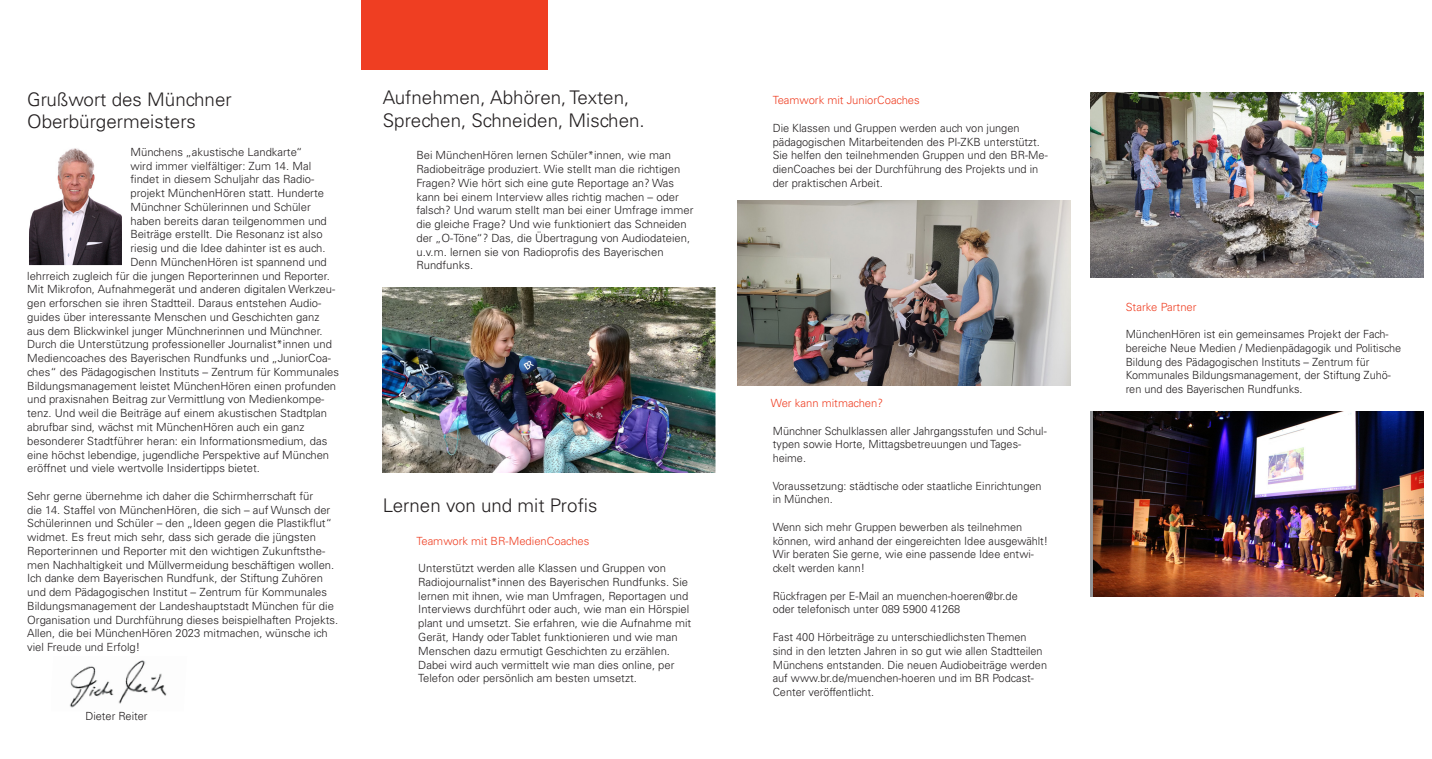
<style>
.page{position:relative;width:1432px;height:759px;background:#fff}
.page>*{position:absolute;margin:0;border:0;box-sizing:border-box;transform-origin:0 0}
.t1{font:300 18.75px/22.5px "Univers LT Std";color:#231f20}
.t2{font:300 18.75px/22.5px "Univers LT";color:#231f20}
.t3{font:300 11.25px/13.8px "Univers LT Std";color:#231f20}
.t4{font:300 11.25px "Univers LT Std";color:#ef3e22}
.t5{font:300 11.25px "Univers LT";color:#231f20}
</style>
<div class="page">
<img style="left:69px;top:660px;width:98px;height:48px">
<div style="left:361px;top:0;width:186px;height:69px;background:#ef3e22"></div>
<img style="left:383px;top:287px;width:332px;height:185px">
<img style="left:30px;top:148px;width:91px;height:116px">
<div style="left:28px;top:145px;width:95px;height:121px;border:1px solid #fff"></div>
<img style="left:737px;top:200px;width:333px;height:185px">
<img style="left:1093px;top:411px;width:330px;height:185px">
<img style="left:1090px;top:92px;width:333px;height:185px">
<h1 class="t2" style="left:27px;top:88px;width:206px">Grußwort des Münchner<br>Oberbürgermeisters</h1>
<p class="t3" style="left:130px;top:145px;width:173px">Münchens „akustische Landkarte“</p>
<p class="t3" style="left:130px;top:159px;width:182px">wird immer vielfältiger: Zum 14. Mal</p>
<p class="t3" style="left:130px;top:172px;width:185px">findet in diesem Schuljahr das Radio-</p>
<p class="t3" style="left:130px;top:186px;width:195px">projekt MünchenHören statt. Hunderte</p>
<p class="t3" style="left:130px;top:200px;width:182px">Münchner Schülerinnen und Schüler</p>
<p class="t3" style="left:130px;top:214px;width:198px">haben bereits daran teilgenommen und</p>
<p class="t3" style="left:130px;top:227px;width:194px">Beiträge erstellt. Die Resonanz ist also</p>
<p class="t3" style="left:130px;top:241px;width:197px">riesig und die Idee dahinter ist es auch.</p>
<p class="t3" style="left:130px;top:255px;width:198px">Denn MünchenHören ist spannend und</p>
<p class="t3" style="left:27px;top:269px;width:304px">lehrreich zugleich für die jungen Reporterinnen und Reporter.</p>
<p class="t3" style="left:27px;top:282px;width:310px">Mit Mikrofon, Aufnahmegerät und anderen digitalen Werkzeu-</p>
<p class="t3" style="left:27px;top:296px;width:296px">gen erforschen sie ihren Stadtteil. Daraus entstehen Audio-</p>
<p class="t3" style="left:27px;top:310px;width:294px">guides über interessante Menschen und Geschichten ganz</p>
<p class="t3" style="left:27px;top:324px;width:297px">aus dem Blickwinkel junger Münchnerinnen und Münchner.</p>
<p class="t3" style="left:27px;top:337px;width:306px">Durch die Unterstützung professioneller Journalist*innen und</p>
<p class="t3" style="left:27px;top:351px;width:305px">Mediencoaches des Bayerischen Rundfunks und „JuniorCoa-</p>
<p class="t3" style="left:27px;top:365px;width:313px">ches“ des Pädagogischen Instituts – Zentrum fü r Kommunales</p>
<p class="t3" style="left:27px;top:379px;width:310px">Bildungsmanagement leistet MünchenHören einen profunden</p>
<p class="t3" style="left:27px;top:392px;width:299px">und praxisnahen Beitrag zur Vermittlung von Medienkompe-</p>
<p class="t3" style="left:27px;top:406px;width:301px">tenz. Und weil die Beiträge auf einem akustischen Stadtplan</p>
<p class="t3" style="left:27px;top:420px;width:279px">abrufbar sind, wächst mit MünchenHören auch ein ganz</p>
<p class="t3" style="left:27px;top:433px;width:302px">besonderer Stadtführer heran: ein Informationsmedium, das</p>
<p class="t3" style="left:27px;top:447px;width:303px">eine höchst lebendige, jugendliche Perspektive auf München</p>
<p class="t3" style="left:27px;top:461px;width:234px">eröffnet und viele wertvolle Insidertipps bietet.</p>
<p class="t3" style="left:27px;top:488px;width:312px">Sehr gerne übernehme ich daher die Schirmherrschaft für<br>die 14. Staffel von MünchenHören, die sich – auf Wunsch der Schülerinnen und Schüler – den „Ideen gegen die Plastikflut“ widmet. Es freut mich sehr, dass sich gerade die jü ngsten Reporterinnen und Reporter mit den wichtigen Zukunftsthe&shy;men Nachhaltigkeit und Mü llvermeidung beschäftigen wollen.<br>Ich danke dem Bayerischen Rundfunk, der Stiftung Zuhören und dem Pädagogischen Institut – Zentrum fü r Kommunales Bildungsmanagement der Landeshauptstadt München für die Organisation und Durchführung dieses beispielhaften Projekts.<br>Allen, die bei MünchenHören 2023 mitmachen, wünsche ich viel Freude und Erfolg!</p>
<p class="t5" style="left:85px;top:709px;width:64px">Dieter Reiter</p>
<h1 class="t1" style="left:383px;top:86px;width:263px">Aufnehmen, Abhören, Texten,<br>Sprechen, Schneiden, Mischen.</h1>
<p class="t3" style="left:416px;top:148px;width:278px">Bei MünchenHören lernen Schüler*innen, wie man Radiobeiträge produziert. Wie stellt man die richtigen Fragen? Wie hört sich eine gute Reportage an? Was kann bei einem Interview alles richtig machen – oder falsch? Und warum stellt man bei einer Umfrage immer die gleiche Frage? Und wie funktioniert das Schneiden der „O-Töne“? Das, die Übertragung von Audiodateien, u.v.m. lernen sie von Radioprofis des Bayerischen Rundfunks.</p>
<h1 class="t1" style="left:383px;top:494px;width:216px">Lernen von und mit Profis</h1>
<p class="t4" style="left:416px;top:533px;width:174px">Teamwork mit BR-MedienCoaches</p>
<p class="t3" style="left:418px;top:561px;width:275px">Unterstützt werden alle Klassen und Gruppen von Radiojournalist*innen des Bayerischen Rundfunks. Sie lernen mit ihnen, wie man Umfragen, Reportagen und Interviews durchführt oder auch, wie man ein Hörspiel plant und umsetzt. Sie erfahren, wie die Aufnahme mit Gerät, Handy oder Tablet funktionieren und wie man Menschen dazu ermutigt Geschichten zu erzählen.<br>Dabei wird auch vermittelt wie man dies online, per Telefon oder persönlich am besten umsetzt.</p>
<p class="t4" style="left:772px;top:93px;width:149px">Teamwork mit JuniorCoaches</p>
<p class="t3" style="left:772px;top:121px;width:277px">Die Klassen und Gruppen werden auch von jungen pädagogischen Mitarbeitenden des PI-ZKB unterstützt.<br>Sie helfen den teilnehmenden Gruppen und den BR-Me&shy;dienCoaches bei der Durchfü hrung des Projekts und in der praktischen Arbeit.</p>
<p class="t4" style="left:771px;top:396px;width:114px">Wer kann mitmachen?</p>
<p class="t3" style="left:772px;top:423px;width:275px">Münchner Schulklassen aller Jahrgangsstufen und Schul&shy;typen sowie Horte, Mittagsbetreuungen und Tages&shy;heime.</p>
<p class="t3" style="left:772px;top:478px;width:270px">Voraussetzung: städtische oder staatliche Einrichtungen in München.</p>
<p class="t3" style="left:772px;top:520px;width:277px">Wenn sich mehr Gruppen bewerben als teilnehmen können, wird anhand der eingereichten Idee ausgewählt!<br>Wir beraten Sie gerne, wie eine passende Idee entwi&shy;ckelt werden kann!</p>
<p class="t3" style="left:772px;top:588px;width:246px">Rückfragen per E-Mail an muenchen-hoeren@br.de oder telefonisch unter 089 5900 41268</p>
<p class="t3" style="left:772px;top:630px;width:276px">Fast 400 Hörbeiträge zu unterschiedlichsten Themen sind in den letzten Jahren in so gut wie allen Stadtteilen Münchens entstanden. Die neuen Audiobeiträge werden auf www.br.de/muenchen-hoeren und im BR Podcast-Center veröffentlicht.</p>
<p class="t4" style="left:1125px;top:300px;width:72px">Starke Partner</p>
<p class="t3" style="left:1125px;top:327px;width:277px">MünchenHören ist ein gemeinsames Projekt der Fach&shy;bereiche Neue Medien / Medienpädagogik und Politische Bildung des Pädagogischen Instituts – Zentrum für Kommunales Bildungsmanagement, der Stiftung Zuhö&shy;ren und des Bayerischen Rundfunks.</p>
</div>
